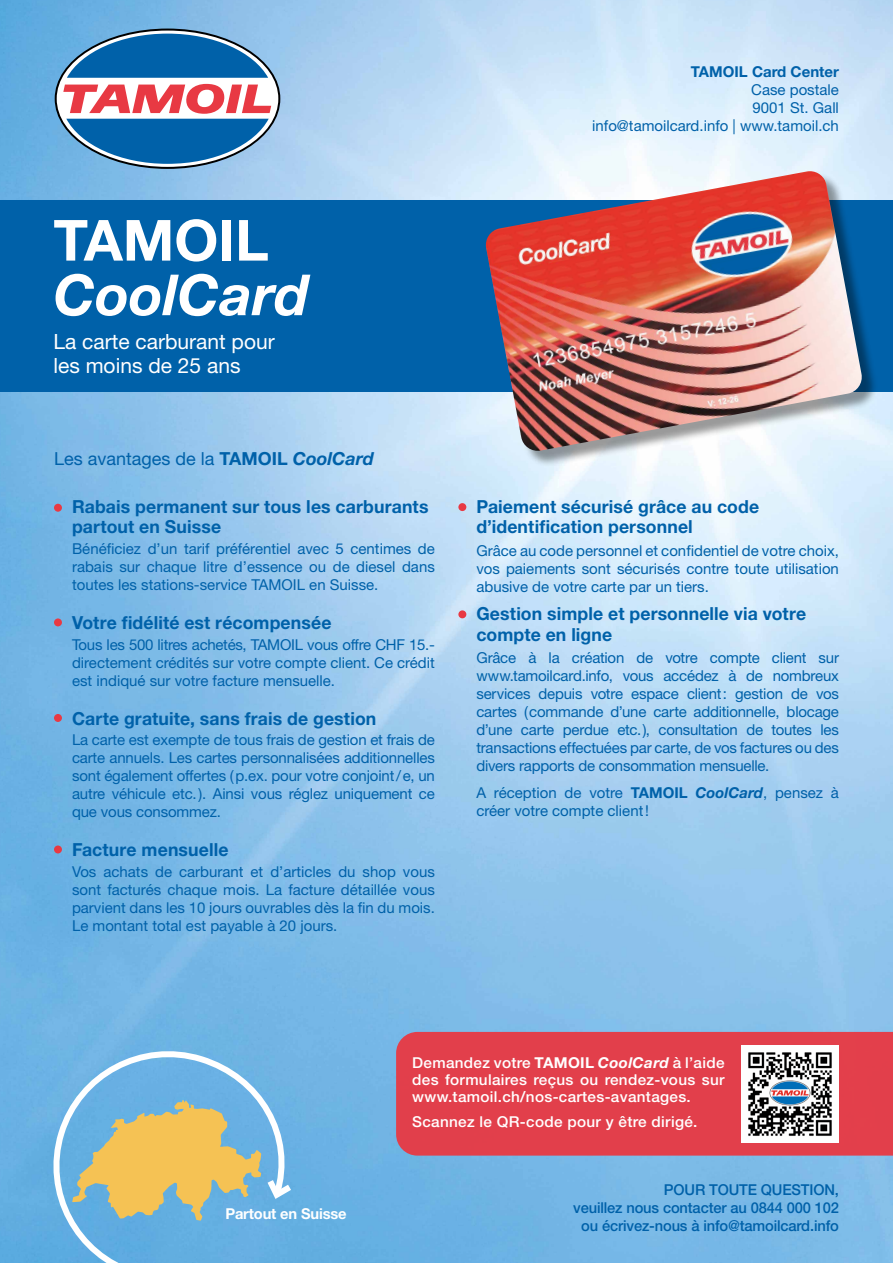
<style>
.page{position:relative;width:893px;height:1263px;background:#fff}
.page>*{position:absolute;margin:0;border:0;box-sizing:border-box;transform-origin:0 0}
.t1{font:italic 700 56.7px "Helvetica Neue LT Std";color:#fff}
.t2{font:700 56.7px "Helvetica Neue LT Std";color:#fff}
.t3{font:21px/23.2px "Helvetica Neue LT Std";color:#fff}
.t4{font:700 18px/20.2px "Helvetica Neue LT Std";letter-spacing:.005em;color:#0061a9}
.t5{font:18px "Helvetica Neue LT Std";color:#0061a9}
.t6{font:15px/18px "Helvetica Neue LT Std";color:#0061a9;text-align:justify}
.t7{font:500 15px/17px "Helvetica Neue LT Std";letter-spacing:.02em;color:#fff;text-align:justify}
.t8{font:500 15px/18px "Helvetica Neue LT Std";letter-spacing:-.01em;color:#0061a9;text-align:right}
.t9{font:700 15px "Helvetica Neue LT Std";color:#0061a9}
.t10{font:700 15px "Helvetica Neue LT Std";letter-spacing:-.01em;color:#fff}
.s1{font-weight:700}
.s2{font-weight:700;font-style:italic}
</style>
<div class="page">
<img style="left:0;top:0;width:893px;height:1263px">
<div style="left:0;top:201px;width:893px;height:191px;background:#0061a9"></div>
<svg style="left:55px;top:29px;width:225px;height:140px"></svg>
<svg style="left:36px;top:1033px;width:259px;height:230px;background:#72b6e4"></svg>
<svg style="left:72px;top:1100px;width:226px;height:121px;background:#abbaa2"></svg>
<div style="left:396px;top:1032px;width:497px;height:123px;background:#e23f4b"></div>
<div style="left:488px;top:173px;width:390px;height:294px;background:#000;opacity:.4"></div>
<img style="left:484px;top:171px;width:379px;height:281px">
<div style="left:54px;top:504px;width:8px;height:8px;background:#e83943;border-radius:50%"></div>
<div style="left:54px;top:618px;width:8px;height:8px;background:#e83943;border-radius:50%"></div>
<div style="left:54px;top:714px;width:8px;height:8px;background:#e83943;border-radius:50%"></div>
<div style="left:54px;top:845px;width:8px;height:8px;background:#e83943;border-radius:50%"></div>
<div style="left:458px;top:503px;width:8px;height:8px;background:#e83943;border-radius:50%"></div>
<div style="left:458px;top:610px;width:8px;height:8px;background:#e83943;border-radius:50%"></div>
<img style="left:741px;top:1045px;width:98px;height:97px">
<h1 class="t2" style="left:53px;top:205px;width:217px">TAMOIL</h1>
<h1 class="t1" style="left:53px;top:260px;width:257px">CoolCard</h1>
<h2 class="t3" style="left:53px;top:330px;width:223px">La carte carburant pour les moins de 25 ans</h2>
<p class="t5" style="left:54px;top:448px;width:321px">Les avantages de la <span class="s1">TAMOIL</span> <span class="s2">CoolCard</span></p>
<p class="t4" style="left:72px;top:496px;width:358px">Rabais permanent sur tous les carburants partout en Suisse</p>
<p class="t6" style="left:72px;top:540px;width:364px">Bénéficiez d’un tarif préférentiel avec 5 centimes de rabais sur chaque litre d’essence ou de diesel dans toutes les stations-service TAMOIL en Suisse.</p>
<p class="t4" style="left:72px;top:612px;width:261px">Votre fidélité est récompensée</p>
<p class="t6" style="left:72px;top:635px;width:364px">Tous les 500 litres achetés, TAMOIL vous offre CHF 15.- directement crédités sur votre compte client. Ce crédit est indiqué sur votre facture mensuelle.</p>
<p class="t4" style="left:72px;top:707px;width:306px">Carte gratuite, sans frais de gestion</p>
<p class="t6" style="left:72px;top:731px;width:364px">La carte est exempte de tous frais de gestion et frais de carte annuels. Les cartes personnalisées additionnelles sont également offertes (p.ex. pour votre conjoint/e, un autre véhicule etc.). Ainsi vous réglez uniquement ce que vous consommez.</p>
<p class="t4" style="left:72px;top:839px;width:158px">Facture mensuelle</p>
<p class="t6" style="left:72px;top:862px;width:364px">Vos achats de carburant et d’articles du shop vous sont facturés chaque mois. La facture détaillée vous parvient dans les 10 jours ouvrables dès la fin du mois.<br>Le montant total est payable à 20 jours.</p>
<p class="t9" style="left:691px;top:62px;width:150px">TAMOIL Card Center</p>
<p class="t6" style="left:592px;top:81px;width:248px;text-align:right">Case postale<br>9001 St. Gall<br>info@tamoilcard.info | www.tamoil.ch</p>
<p class="t4" style="left:476px;top:496px;width:284px">Paiement sécurisé grâce au code d’identification personnel</p>
<p class="t6" style="left:476px;top:541px;width:364px">Grâce au code personnel et confidentiel de votre choix, vos paiements sont sécurisés contre toute utilisation abusive de votre carte par un tiers.</p>
<p class="t4" style="left:476px;top:603px;width:331px">Gestion simple et personnelle via votre compte en ligne</p>
<p class="t6" style="left:476px;top:648px;width:364px">Grâce à la création de votre compte client sur www.tamoilcard.info, vous accédez à de nombreux services depuis votre espace client: gestion de vos cartes (commande d’une carte additionnelle, blocage d’une carte perdue etc.), consultation de toutes les transactions effectuées par carte, de vos factures ou des divers rapports de consommation mensuelle.</p>
<p class="t6" style="left:476px;top:783px;width:364px">A réception de votre <span class="s1">TAMOIL</span> <span class="s2">CoolCard</span>, pensez à créer votre compte client!</p>
<p class="t10" style="left:225px;top:1204px;width:123px">Partout en Suisse</p>
<p class="t7" style="left:412px;top:1054px;width:314px">Demandez votre <span class="s1">TAMOIL</span> <span class="s2">CoolCard</span> à l’aide des formulaires reçus ou rendez-vous sur www.tamoil.ch/nos-cartes-avantages.</p>
<p class="t7" style="left:412px;top:1113px;width:287px">Scannez le QR-code pour y être dirigé.</p>
<p class="t8" style="left:573px;top:1181px;width:267px">POUR TOUTE QUESTION,<br>veuillez nous contacter au 0844 000 102 ou écrivez-nous à info@tamoilcard.info</p>
</div>
